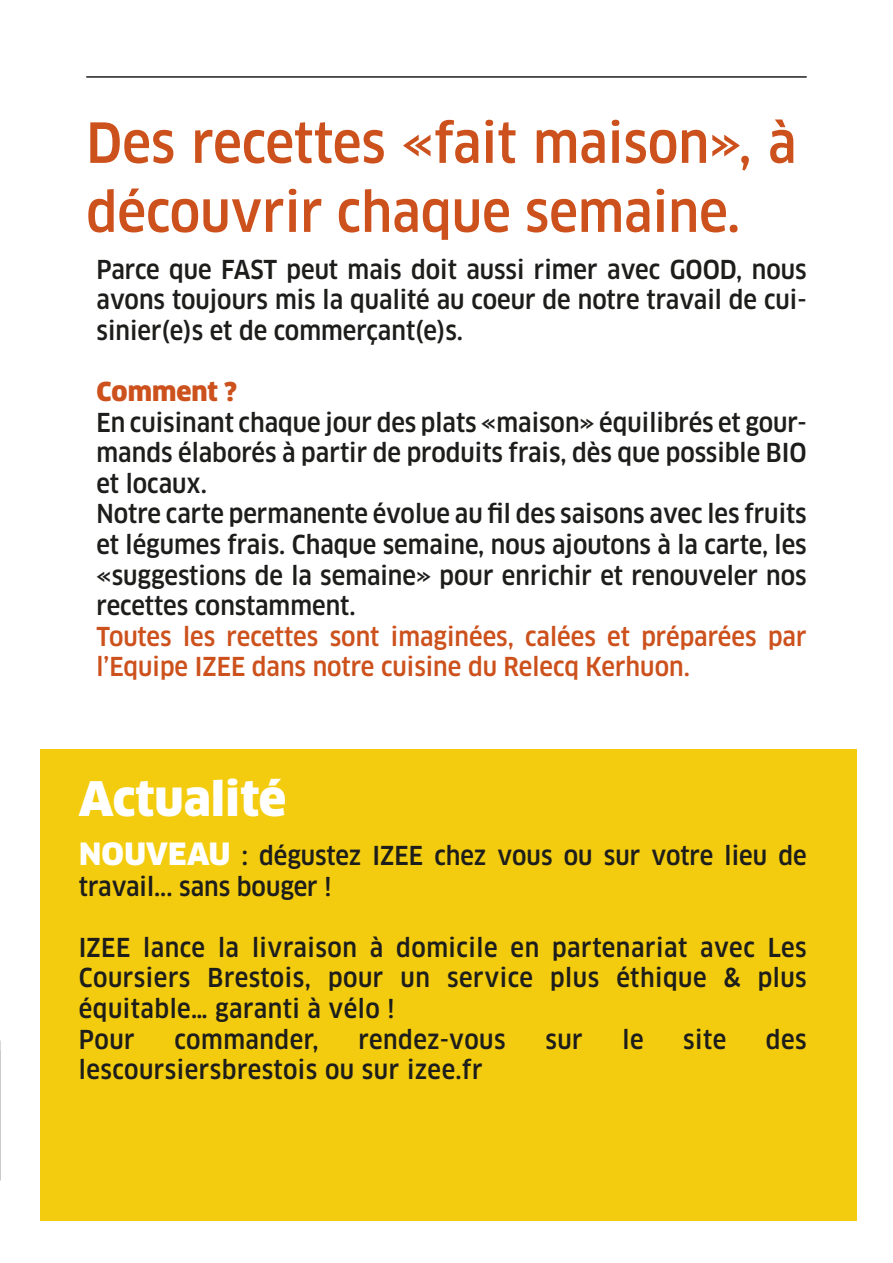
<style>
.page{position:relative;width:893px;height:1263px;background:#fff}
.page>*{position:absolute;margin:0;border:0;box-sizing:border-box;transform-origin:0 0}
.t1{font:500 54px/69px "Clan OT Narr";color:#cc511c}
.t2{font:900 46.5px "Clan OT";color:#fff}
.t3{font:500 25.5px/30.6px "Clan OT Narr";color:#1d1d1b;text-align:justify}
.t4{font:500 25.5px/30.6px "Clan OT Narr";color:#cc511c}
.t5{font:500 25.5px "Clan OT Narr";letter-spacing:.02em;color:#1d1d1b}
.t6{font:900 25.5px "Clan OT";color:#cc511c}
.s1{font-family:"Clan OT";font-weight:900;font-size:30px;color:#fff}
</style>
<div class="page">
<div style="left:40px;top:749px;width:817px;height:471px;background:#f3cc0f"></div>
<hr style="left:86px;top:76px;width:721px;height:2px;background:#1d1d1b">
<svg style="left:0;top:1040px;width:1px;height:141px"></svg>
<p class="t1" style="left:86px;top:109px;width:712px">Des recettes «fait maison», à découvrir chaque semaine.</p>
<p class="t3" style="left:97px;top:254px;width:712px">Parce que FAST peut mais doit aussi rimer avec GOOD, nous avons toujours mis la qualité au coeur de notre travail de cui&shy;sinier(e)s et de commerçant(e)s.</p>
<p class="t6" style="left:97px;top:376px;width:142px">Comment ?</p>
<p class="t3" style="left:97px;top:407px;width:712px">En cuisinant chaque jour des plats «maison» équilibrés et gour&shy;mands élaborés à partir de produits frais, dès que possible BIO et locaux.</p>
<p class="t3" style="left:97px;top:499px;width:712px">Notre carte permanente évolue au fil des saisons avec les fruits et légumes frais. Chaque semaine, nous ajoutons à la carte, les «suggestions de la semaine» pour enrichir et renouveler nos recettes constamment.</p>
<p class="t4" style="left:97px;top:621px;width:712px">Toutes les recettes sont imaginées, calées et préparées par l’Equipe IZEE dans notre cuisine du Relecq Kerhuon.</p>
<p class="t2" style="left:79px;top:771px;width:209px">Actualité</p>
<p class="t3" style="left:79px;top:840px;width:729px"><span class="s1">NOUVEAU</span> : dégustez IZEE chez vous ou sur votre lieu de travail... sans bouger !</p>
<p class="t3" style="left:79px;top:932px;width:729px">IZEE lance la livraison à domicile en partenariat avec Les Coursiers Brestois, pour un service plus éthique &amp; plus équitable… garanti à vélo !</p>
<p class="t3" style="left:79px;top:1024px;width:58px">Pour</p>
<p class="t5" style="left:175px;top:1024px;width:146px">commander,</p>
<p class="t5" style="left:358px;top:1024px;width:149px">rendez-vous</p>
<p class="t3" style="left:545px;top:1024px;width:39px">sur</p>
<p class="t3" style="left:622px;top:1024px;width:23px">le</p>
<p class="t3" style="left:683px;top:1024px;width:45px">site</p>
<p class="t3" style="left:766px;top:1024px;width:42px">des</p>
<p class="t5" style="left:79px;top:1055px;width:405px">lescoursiersbrestois ou sur izee.fr</p>
</div>
